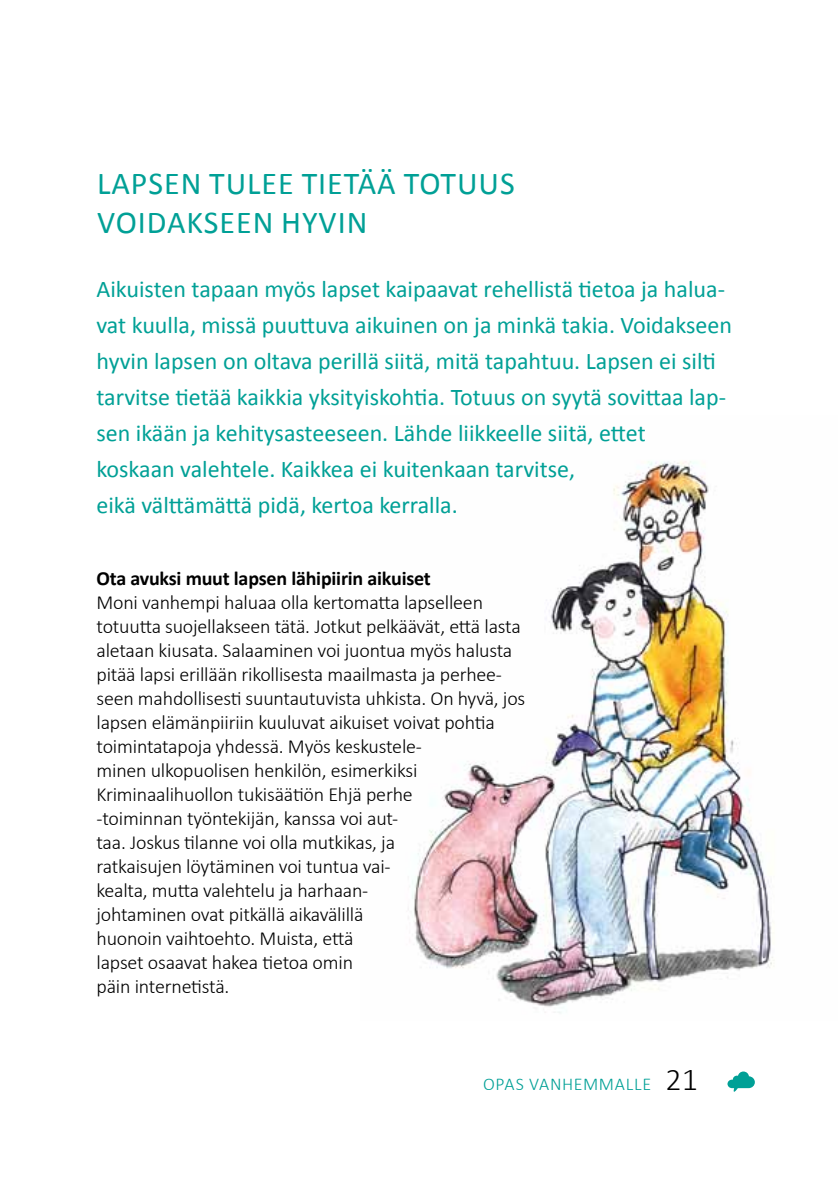
<style>
.page{position:relative;width:840px;height:1191px;background:#fff}
.page>*{position:absolute;margin:0;border:0;box-sizing:border-box;transform-origin:0 0}
.t1{font:32px/38.4px "Calibri";letter-spacing:.03em;color:#00a096}
.t2{font:24px/36px "Calibri";color:#00a096}
.t3{font:300 20px/24px "Calibri";letter-spacing:-.01em;color:#000}
.t4{font:700 20px "Calibri";letter-spacing:-.01em;color:#000}
.t5{font:300 18px "Calibri";letter-spacing:.03em;color:#00a096}
.s1{font-size:32px;color:#000}
</style>
<div class="page">
<img style="left:408px;top:461px;width:366px;height:552px">
<svg style="left:727px;top:1071px;width:27px;height:20px"></svg>
<h1 class="t1" style="left:97px;top:164px;width:419px">LAPSEN TULEE TI ETÄÄ TOTUUS<br>VOI DAKSEEN HYVI N</h1>
<p class="t2" style="left:96px;top:271px;width:636px">Aikuisten tapaan myös lapset kaipaavat rehellistä tietoa ja halua&shy;vat kuulla, missä puuttuva aikuinen on ja minkä takia. Voidakseen hyvin lapsen on oltava perillä siitä, mitä tapahtuu. Lapsen ei silti tarvitse tietää kaikkia yksityiskohtia. Totuus on syytä sovittaa lap&shy;sen ikään ja kehitysasteeseen. Lähde liikkeelle siitä, ettet<br>koskaan valehtele. Kaikkea ei kuitenkaan tarvitse,<br>eikä välttämättä pidä, kertoa kerralla.</p>
<p class="t4" style="left:96px;top:565px;width:336px">Ota avuksi muut lapsen lähipiirin aikuiset</p>
<p class="t3" style="left:96px;top:589px;width:430px">Moni vanhempi haluaa olla kertomatta lapselleen totuutta suojellakseen tätä. Jotkut pelkäävät, että lasta aletaan kiusata. Salaaminen voi juontua myös halusta pitää lapsi erillään rikollisesta maailmasta ja perhee&shy;seen mahdollisesti suuntautuvista uhkista. On hyvä, jos lapsen elämänpiiriin kuuluvat aikuiset voivat pohtia toimintatapoja yhdessä. Myös keskustele-<br>minen ulkopuolisen henkilön, esimerkiksi Kriminaalihuollon tukisäätiön Ehjä perhe<br>-toiminnan työntekijän, kanssa voi aut-<br>taa. Joskus tilanne voi olla mutkikas, ja<br>ratkaisujen löytäminen voi tuntua vai-<br>kealta, mutta valehtelu ja harhaan-<br>johtaminen ovat pitkällä aikavälillä<br>huonoin vaihtoehto. Muista, että<br>lapset osaavat hakea tietoa omin<br>päin internetistä.</p>
<p class="t5" style="left:483px;top:1073px;width:216px">opas vanhemmalle <span class="s1">21</span></p>
</div>
